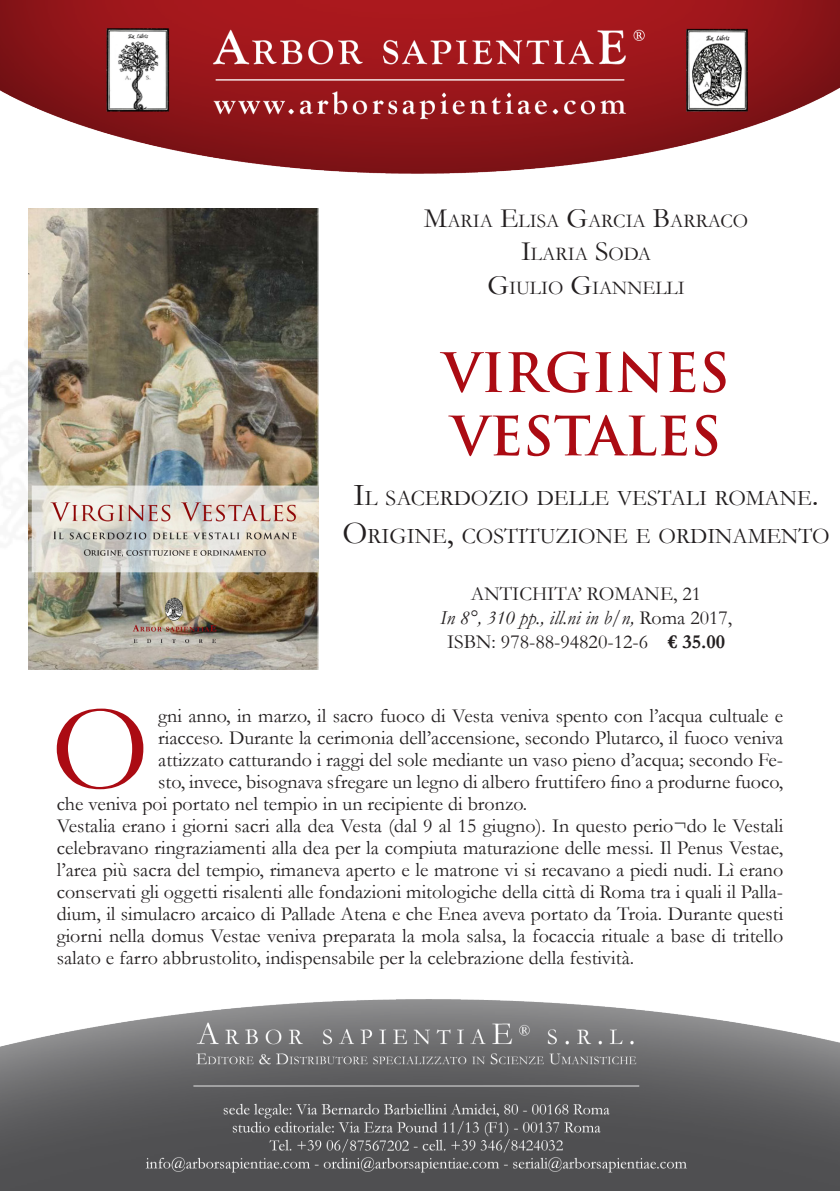
<style>
.page{position:relative;width:840px;height:1191px;background:#fff}
.page>*{position:absolute;margin:0;border:0;box-sizing:border-box;transform-origin:0 0}
.Normale{font:125.8px "Garamond";color:#ab0b13}
.Normale-2{font:700 52.8px/63.4px "Trajan Pro";color:#ab0b13}
.Normale-3{font:22.4px/38.4px "Garamond";color:#231f20;text-align:center}
.Normale-4{font:20px/22px "Garamond";color:#231f20;text-align:justify}
.t1{font:italic 20px "Garamond";color:#231f20}
.t2{font:19.6px "Garamond";color:#231f20}
.s1{font-size:28px}
.s2{font-size:32px}
.s3{font-style:normal}
.s4{font-weight:700}
</style>
<div class="page">
<img style="left:0;top:0;width:839px;height:1190px">
<img style="left:28px;top:208px;width:290px;height:461px">
<p class="t2" style="left:424px;top:207px;width:325px"><span class="s1">M</span>ARIA <span class="s1">E</span>LISA <span class="s1">G</span>ARCIA <span class="s1">B</span>ARRACO</p>
<p class="t2" style="left:520px;top:241px;width:131px"><span class="s1">I</span>LARIA <span class="s1">S</span>ODA</p>
<p class="t2" style="left:487px;top:275px;width:199px"><span class="s1">G</span>IULIO <span class="s1">G</span>IANNELLI</p>
<p class="Normale-2" style="left:442px;top:342px;width:288px">VIRGINES<br>VESTALES</p>
<p class="Normale-3" style="left:342px;top:478px;width:488px"><span class="s2">I</span>L SACERDOZIO DELLE VESTALI ROMANE<span class="s2">.<br>O</span>RIGINE<span class="s2">,</span> COSTITUZIONE E ORDINAMENTO</p>
<p class="Normale-4" style="left:470px;top:582px;width:232px">ANTICHITA’ ROMANE, 21</p>
<p class="t1" style="left:440px;top:604px;width:293px">In 8°, 310 pp., ill.ni in b/n, <span class="s3">Roma 2017,</span></p>
<p class="Normale-4" style="left:447px;top:630px;width:279px">ISBN: 978-88-94820-12-6 <span class="s4">€ 35.00</span></p>
<p class="Normale" style="left:51px;top:664px;width:100px">O</p>
<p class="Normale-4" style="left:158px;top:704px;width:626px">gni anno, in marzo, il sacro fuoco di Vesta veniva spento con l’acqua cultuale e</p>
<p class="Normale-4" style="left:158px;top:726px;width:626px">riacceso. Durante la cerimonia dell’accensione, secondo Plutarco, il fuoco veniva</p>
<p class="Normale-4" style="left:158px;top:748px;width:626px">attizzato catturando i raggi del sole mediante un vaso pieno d’acqua; secondo Fe-</p>
<p class="Normale-4" style="left:158px;top:770px;width:626px">sto, invece, bisognava sfregare un legno di albero fruttifero fino a produrne fuoco,</p>
<p class="Normale-4" style="left:57px;top:792px;width:471px">che veniva poi portato nel tempio in un recipiente di bronzo.</p>
<p class="Normale-4" style="left:57px;top:814px;width:727px">Vestalia erano i giorni sacri alla dea Vesta (dal 9 al 15 giugno). In questo perio¬do le Vestali celebravano ringraziamenti alla dea per la compiuta maturazione delle messi. Il Penus Vestae, l’area più sacra del tempio, rimaneva aperto e le matrone vi si recavano a piedi nudi. Lì erano conservati gli oggetti risalenti alle fondazioni mitologiche della città di Roma tra i quali il Palla&shy;dium, il simulacro arcaico di Pallade Atena e che Enea aveva portato da Troia. Durante questi giorni nella domus Vestae veniva preparata la mola salsa, la focaccia rituale a base di tritello salato e farro abbrustolito, indispensabile per la celebrazione della festività.</p>
</div>
